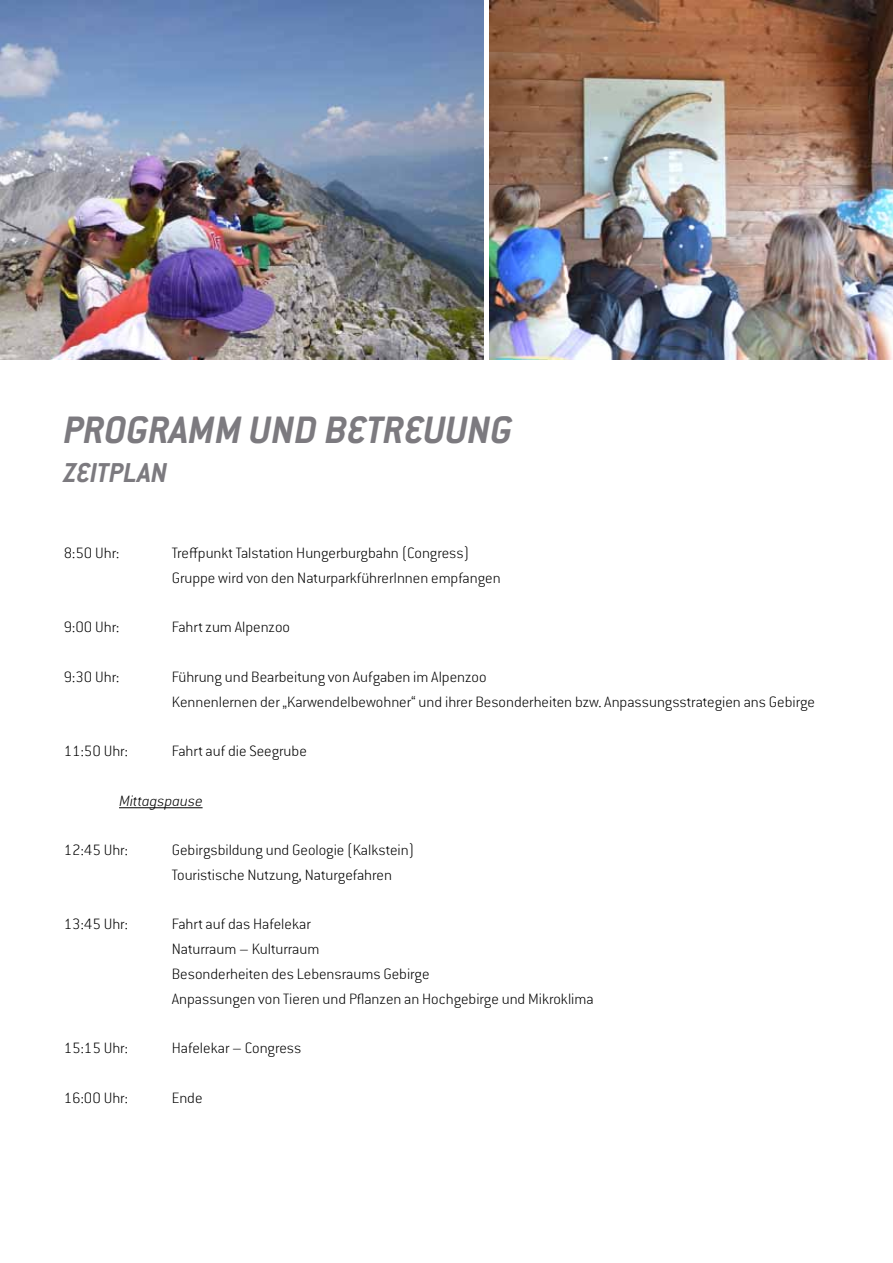
<style>
.page{position:relative;width:893px;height:1263px;background:#fff}
.page>*{position:absolute;margin:0;border:0;box-sizing:border-box;transform-origin:0 0}
.t1{font:italic 700 42px "Conduit ITC Pro";color:#7c7a7f}
.t2{font:italic 700 30px "Conduit ITC Pro";letter-spacing:-.005em;color:#7c7a7f}
.t3{font:200 16.5px/24.8px "Conduit ITC Pro";color:#000}
.t4{font:italic 200 16.5px "Conduit ITC Pro";color:#000}
</style>
<div class="page">
<img style="left:489px;top:0;width:404px;height:359px">
<hr style="left:119px;top:807px;width:84px;height:1px;background:#000">
<img style="left:1px;top:0;width:483px;height:359px">
<h1 class="t1" style="left:64px;top:406px;width:449px">PROGRAMM UND BETREUUNG</h1>
<h2 class="t2" style="left:64px;top:455px;width:106px">ZEITPLAN</h2>
<p class="t3" style="left:64px;top:541px;width:57px">8:50 Uhr:</p>
<p class="t3" style="left:172px;top:541px;width:330px">Treffpunkt Talstation Hungerburgbahn (Congress)<br>Gruppe wird von den NaturparkführerInnen empfangen</p>
<p class="t3" style="left:64px;top:615px;width:57px">9:00 Uhr:</p>
<p class="t3" style="left:172px;top:615px;width:120px">Fahrt zum Alpenzoo</p>
<p class="t3" style="left:64px;top:664px;width:57px">9:30 Uhr:</p>
<p class="t3" style="left:172px;top:664px;width:645px">Führung und Bearbeitung von Aufgaben im Alpenzoo<br>Kennenlernen der „Karwendelbewohner“ und ihrer Besonderheiten bzw. Anpassungsstrategien ans Gebirge</p>
<p class="t3" style="left:64px;top:739px;width:66px">11:50 Uhr:</p>
<p class="t3" style="left:172px;top:739px;width:137px">Fahrt auf die Seegrube</p>
<p class="t4" style="left:119px;top:792px;width:85px">Mittagspause</p>
<p class="t3" style="left:64px;top:838px;width:66px">12:45 Uhr:</p>
<p class="t3" style="left:172px;top:838px;width:244px">Gebirgsbildung und Geologie (Kalkstein)<br>Touristische Nutzung, Naturgefahren</p>
<p class="t3" style="left:64px;top:912px;width:66px">13:45 Uhr:</p>
<p class="t3" style="left:172px;top:912px;width:423px">Fahrt auf das Hafelekar<br>Naturraum – Kulturraum<br>Besonderheiten des Lebensraums Gebirge<br>Anpassungen von Tieren und Pflanzen an Hochgebirge und Mikroklima</p>
<p class="t3" style="left:64px;top:1036px;width:66px">15:15 Uhr:</p>
<p class="t3" style="left:172px;top:1036px;width:131px">Hafelekar – Congress</p>
<p class="t3" style="left:64px;top:1085px;width:66px">16:00 Uhr:</p>
<p class="t3" style="left:172px;top:1085px;width:32px">Ende</p>
</div>
